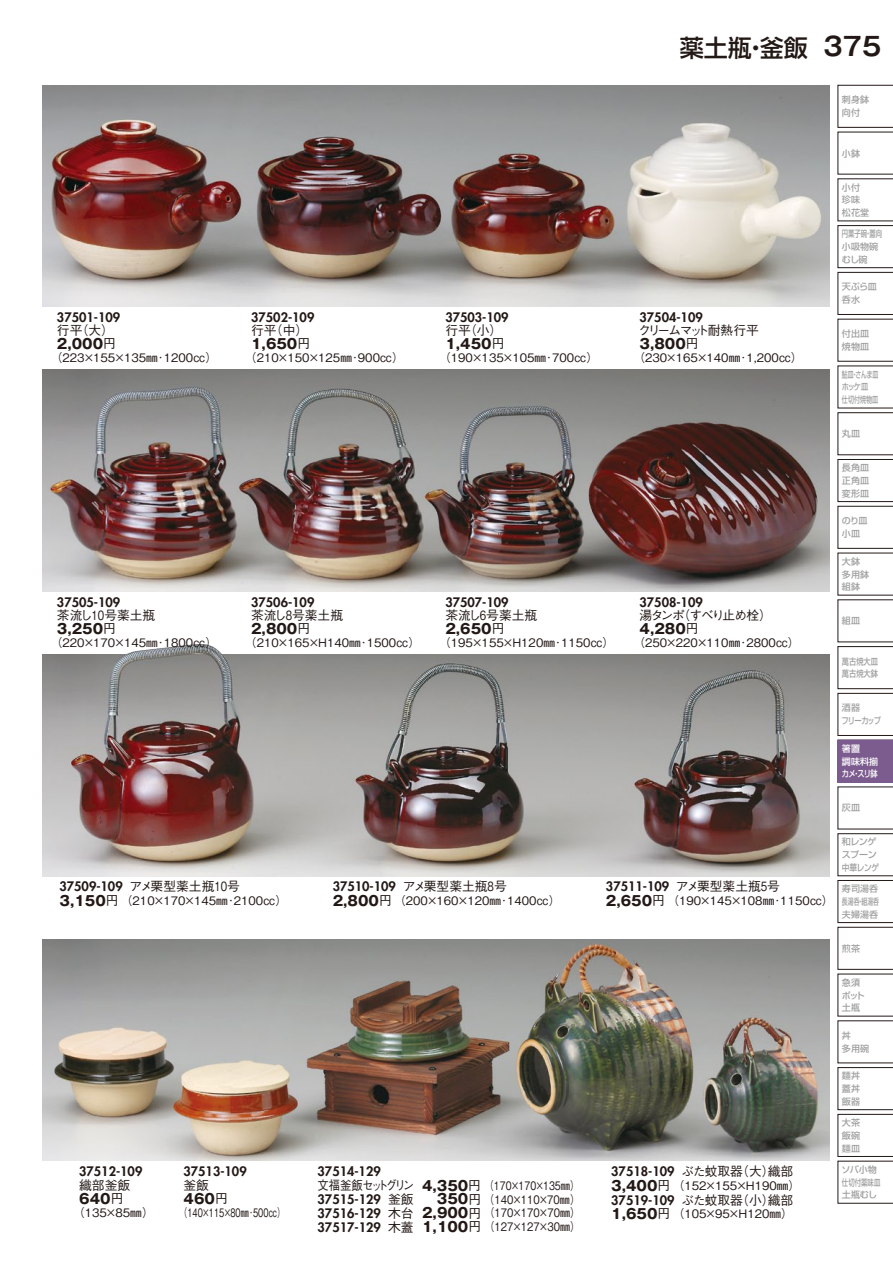
<style>
.page{position:relative;width:893px;height:1263px;background:#fff}
.page>*{position:absolute;margin:0;border:0;box-sizing:border-box;transform-origin:0 0}
.t1{font:700 25.5px "Gothic MB101 Pro De";color:#221815}
.t2{font:500 24px "Shin Go Pro";color:#221815}
.t3{font:700 13.8px "Gothic MB101 Pro";color:#221815}
.t4{font:800 12.75px/13.2px "Futura";color:#221815}
.t5{font:500 12.75px "Gothic BBB Pro";letter-spacing:-.065em;color:#221815}
.t6{font:500 12.75px/13.2px "Gothic BBB Pro";letter-spacing:-.105em;color:#221815}
.t7{font:500 12.75px/13.2px "Gothic BBB Pro";letter-spacing:-.125em;color:#221815}
.t8{font:500 12.75px "Gothic BBB Pro";color:#221815}
.t9{font:500 11.7px "Gothic BBB Pro";color:#221815}
.t10{font:500 11.7px/13.8px "Gothic BBB Pro";color:#221815;text-align:justify;scale:.86 1}
.t11{font:500 11.7px "Gothic BBB Pro";color:#221815;scale:.8 1}
.t12{font:500 11.7px "Gothic BBB Pro";color:#221815;scale:.7 1}
.t13{font:500 9px/12.8px "Shin Go Pro";color:#9fa0a0}
.t14{font:500 9px/12.8px "Shin Go Pro";color:#9fa0a0;scale:.65 1}
.t15{font:500 9px/12.8px "Shin Go Pro";color:#9fa0a0;scale:.7 1}
.t16{font:500 9px/12.8px "Shin Go Pro";letter-spacing:-.05em;color:#9fa0a0}
.t17{font:500 9px/12.8px "Shin Go Pro";color:#fff}
.t18{font:500 9px/12.8px "Shin Go Pro";color:#9fa0a0;scale:.8 1}
.t19{font:500 9px/12.8px "Shin Go Pro";letter-spacing:-.105em;color:#9fa0a0}
.s1{font-family:"Gothic BBB Pro";font-weight:500}
.s2{font-family:"Gothic BBB Pro";font-weight:500;font-size:12.75px}
.s3{font-family:"Futura";font-weight:800}
.s4{font-family:"Gothic MB101 Pro";font-weight:700;font-size:13.8px}
.s5{font-size:12.75px}
.s6{font-family:"Futura";font-weight:800;font-size:12.75px}
</style>
<div class="page">
<img style="left:43px;top:85px;width:786px;height:221px">
<img style="left:43px;top:370px;width:786px;height:221px">
<img style="left:43px;top:655px;width:786px;height:221px">
<img style="left:43px;top:940px;width:786px;height:221px">
<img style="left:109px;top:644px;width:91px;height:46px">
<svg style="left:838px;top:85px;width:55px;height:1118px"></svg>
<p class="t4" style="left:57px;top:310px;width:65px">37501-109<span class="s1">行平（大）</span></p>
<p class="t3" style="left:57px;top:332px;width:61px">2,000<span class="s2">円</span></p>
<p class="t9" style="left:51px;top:348px;width:168px">（223×155×135㎜･1200㏄）</p>
<p class="t4" style="left:57px;top:595px;width:100px">37505-109<br><span class="s1">茶流し10号薬土瓶</span></p>
<p class="t3" style="left:57px;top:617px;width:61px">3,250<span class="s2">円</span></p>
<p class="t9" style="left:51px;top:633px;width:168px">（220×170×145㎜･1800㏄）</p>
<p class="t4" style="left:251px;top:310px;width:65px">37502-109<span class="s1">行平（中）</span></p>
<p class="t3" style="left:251px;top:332px;width:61px">1,650<span class="s2">円</span></p>
<p class="t9" style="left:245px;top:348px;width:160px">（210×150×125㎜･900㏄）</p>
<p class="t4" style="left:445px;top:310px;width:65px">37503-109<span class="s1">行平（小）</span></p>
<p class="t3" style="left:445px;top:332px;width:61px">1,450<span class="s2">円</span></p>
<p class="t9" style="left:439px;top:348px;width:160px">（190×135×105㎜･700㏄）</p>
<p class="t4" style="left:251px;top:595px;width:93px">37506-109<br><span class="s1">茶流し8号薬土瓶</span></p>
<p class="t3" style="left:251px;top:617px;width:61px">2,800<span class="s2">円</span></p>
<p class="t9" style="left:245px;top:633px;width:177px">（210×165×H140㎜･1500㏄）</p>
<p class="t4" style="left:445px;top:595px;width:93px">37507-109<br><span class="s1">茶流し6号薬土瓶</span></p>
<p class="t3" style="left:445px;top:617px;width:61px">2,650<span class="s2">円</span></p>
<p class="t9" style="left:439px;top:633px;width:177px">（195×155×H120㎜･1150㏄）</p>
<p class="t2" style="left:680px;top:28px;width:130px">薬土瓶・釜飯</p>
<p class="t7" style="left:638px;top:309px;width:122px"><span class="s3">37504-109<br></span>クリームマット耐熱行平</p>
<p class="t3" style="left:639px;top:332px;width:61px">3,800<span class="s2">円</span></p>
<p class="t9" style="left:633px;top:348px;width:171px">（230×165×140㎜･1,200㏄）</p>
<p class="t6" style="left:639px;top:594px;width:134px"><span class="s3">37508-109<br></span>湯タンポ（すべり止め栓）</p>
<p class="t3" style="left:639px;top:617px;width:61px">4,280<span class="s2">円</span></p>
<p class="t9" style="left:633px;top:633px;width:168px">（250×220×110㎜･2800㏄）</p>
<p class="t1" style="left:823px;top:26px;width:60px">375</p>
<p class="t13" style="left:842px;top:92px;width:29px">刺身鉢向付</p>
<p class="t13" style="left:842px;top:146px;width:20px">小鉢</p>
<p class="t13" style="left:842px;top:180px;width:29px">小付珍味松花堂</p>
<p class="t15" style="left:842px;top:226px;width:59px">円菓子碗・蓋向小吸物碗むし碗</p>
<p class="t13" style="left:842px;top:280px;width:36px">天ぷら皿呑水</p>
<p class="t13" style="left:842px;top:326px;width:29px">付出皿焼物皿</p>
<p class="t14" style="left:842px;top:367px;width:58px">鮎皿・さんま皿ホッケ皿<br>仕切付焼物皿</p>
<p class="t13" style="left:842px;top:426px;width:20px">丸皿</p>
<p class="t13" style="left:842px;top:460px;width:29px;text-align:justify">長角皿正角皿変形皿</p>
<p class="t13" style="left:842px;top:513px;width:27px">のり皿小皿</p>
<p class="t13" style="left:842px;top:554px;width:29px">大鉢多用鉢組鉢</p>
<p class="t13" style="left:842px;top:613px;width:20px">組皿</p>
<p class="t18" style="left:842px;top:654px;width:47px">萬古焼大皿萬古焼大鉢</p>
<p class="t19" style="left:842px;top:701px;width:41px">酒器<br>フリーカップ</p>
<p class="t17" style="left:842px;top:741px;width:38px">箸置<br>調味料揃カメ・スリ鉢</p>
<p class="t8" style="left:60px;top:876px;width:182px"><span class="s3">37509-109</span> アメ栗型薬土瓶10号</p>
<p class="t9" style="left:60px;top:891px;width:229px"><span class="s4">3,150</span><span class="s5">円</span> （210×170×145㎜･2100㏄）</p>
<p class="t4" style="left:79px;top:1165px;width:65px">37512-109<span class="s1">織部釜飯</span></p>
<p class="t3" style="left:79px;top:1187px;width:46px">640<span class="s2">円</span></p>
<p class="t9" style="left:73px;top:1203px;width:82px">（135×85㎜）</p>
<p class="t4" style="left:184px;top:1165px;width:65px">37513-109<span class="s1">釜飯</span></p>
<p class="t3" style="left:184px;top:1187px;width:46px">460<span class="s2">円</span></p>
<p class="t12" style="left:179px;top:1203px;width:153px">（140×115×80㎜･500㏄）</p>
<p class="t4" style="left:333px;top:880px;width:176px">37510-109 <span class="s1">アメ栗型薬土瓶8号</span></p>
<p class="t9" style="left:333px;top:891px;width:229px"><span class="s4">2,800</span><span class="s5">円</span> （200×160×120㎜･1400㏄）</p>
<p class="t4" style="left:318px;top:1165px;width:65px">37514-129</p>
<p class="t11" style="left:318px;top:1176px;width:329px"><span class="s5">文福釜飯セットグリン</span> <span class="s4">4,350</span><span class="s5">円</span> （170×170×135㎜）</p>
<p class="t4" style="left:318px;top:1192px;width:98px">37515-129 <span class="s1">釜飯</span></p>
<p class="t10" style="left:318px;top:1191px;width:307px;text-indent:119px"><span class="s4">350</span><span class="s5">円</span> （140×110×70㎜）<span class="s6">37516-129</span> <span class="s5">木台</span> <span class="s4">2,900</span><span class="s5">円</span> （170×170×70㎜）<span class="s6">37517-129</span> <span class="s5">木蓋</span> <span class="s4">1,100</span><span class="s5">円</span> （127×127×30㎜）</p>
<p class="t4" style="left:606px;top:880px;width:176px">37511-109 <span class="s1">アメ栗型薬土瓶5号</span></p>
<p class="t9" style="left:606px;top:891px;width:229px"><span class="s4">2,650</span><span class="s5">円</span> （190×145×108㎜･1150㏄）</p>
<p class="t5" style="left:611px;top:1161px;width:184px"><span class="s3">37518-109</span> ぶた蚊取器（大）織部</p>
<p class="t9" style="left:611px;top:1176px;width:191px"><span class="s4">3,400</span><span class="s5">円</span> （152×155×H190㎜）</p>
<p class="t5" style="left:611px;top:1190px;width:184px"><span class="s3">37519-109</span> ぶた蚊取器（小）織部</p>
<p class="t9" style="left:611px;top:1204px;width:183px"><span class="s4">1,650</span><span class="s5">円</span> （105×95×H120㎜）</p>
<p class="t13" style="left:842px;top:800px;width:20px">灰皿</p>
<p class="t16" style="left:842px;top:834px;width:39px">和レンゲスプーン中華レンゲ</p>
<p class="t13" style="left:842px;top:881px;width:39px;text-align:justify">寿司湯呑長湯呑・組湯呑夫婦湯呑</p>
<p class="t13" style="left:842px;top:941px;width:20px">煎茶</p>
<p class="t13" style="left:842px;top:975px;width:24px">急須ポット土瓶</p>
<p class="t13" style="left:842px;top:1028px;width:29px">丼<br>多用碗</p>
<p class="t13" style="left:842px;top:1068px;width:20px;text-align:justify">麺丼蓋丼飯器</p>
<p class="t13" style="left:842px;top:1115px;width:20px;text-align:justify">大茶飯碗麺皿</p>
<p class="t13" style="left:841px;top:1162px;width:41px">ソバ小物仕切付薬味皿土瓶むし</p>
</div>
